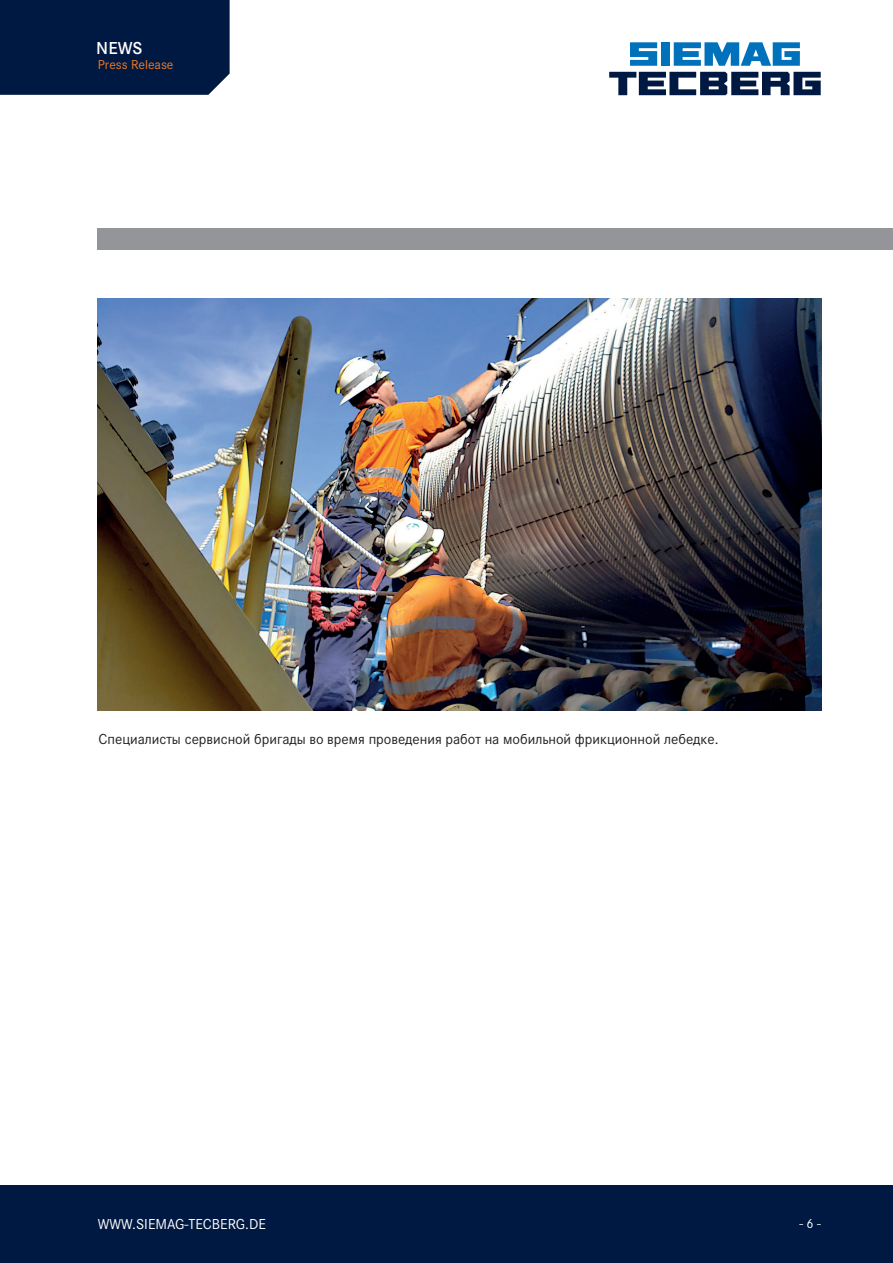
<style>
.page{position:relative;width:893px;height:1263px;background:#fff}
.page>*{position:absolute;margin:0;border:0;box-sizing:border-box;transform-origin:0 0}
.t1{font:600 18px "Corporate S";color:#fff}
.t2{font:15px "Corporate S";color:#231f20}
.t3{font:15px "Corporate S";color:#fff}
.t4{font:13.5px "Corporate S";color:#f47921}
.t5{font:13.5px "Corporate S";color:#fff}
</style>
<div class="page">
<div style="left:0;top:1185px;width:893px;height:78px;background:#001942"></div>
<div style="left:98px;top:228px;width:795px;height:22px;background:#939598"></div>
<div style="left:0;top:0;width:230px;height:95px;background:#001942"></div>
<svg style="left:609px;top:72px;width:212px;height:23px"></svg>
<svg style="left:630px;top:42px;width:27px;height:24px"></svg>
<div style="left:661px;top:42px;width:9px;height:24px;background:#0072bc"></div>
<svg style="left:674px;top:42px;width:126px;height:24px"></svg>
<img style="left:98px;top:299px;width:723px;height:412px">
<p class="t1" style="left:96px;top:34px;width:48px">NEWS</p>
<p class="t4" style="left:98px;top:55px;width:77px">Press Release</p>
<p class="t2" style="left:99px;top:728px;width:622px">Специалисты сервисной бригады во время проведения работ на мобильной фрикционной лебедке.</p>
<p class="t3" style="left:98px;top:1213px;width:170px">WWW.SIEMAG-TECBERG.DE</p>
<p class="t5" style="left:799px;top:1213px;width:23px">- 6 -</p>
</div>
